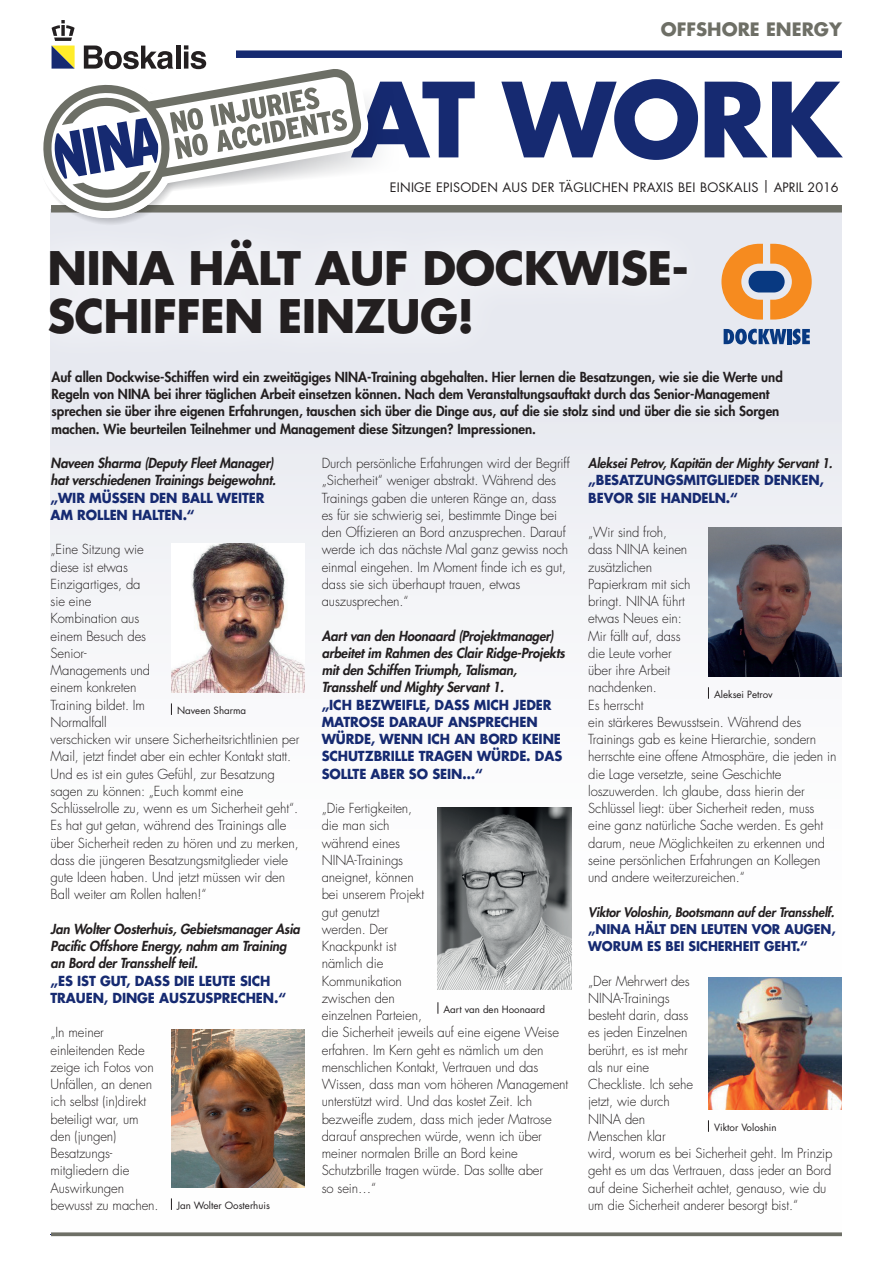
<style>
.page{position:relative;width:893px;height:1263px;background:#fff}
.page>*{position:absolute;margin:0;border:0;box-sizing:border-box;transform-origin:0 0}
.t1{font:700 100.5px "Futura Std";letter-spacing:-.03em;color:#162a71}
.t2{font:700 45px/48px "Futura Std";letter-spacing:-.015em;color:#231f20}
.t3{font:700 18px "Futura Std";color:#6e6f66}
.t4{font:300 13.5px/17.2px "Futura Std";letter-spacing:-.01em;color:#231f20}
.t5{font:800 13.5px/17.2px "Futura Std";letter-spacing:-.005em;color:#231f20}
.t6{font:italic 800 13.5px/17.2px "Futura Std";letter-spacing:-.01em;color:#231f20}
.t7{font:700 13.5px/17.2px "Futura Std";letter-spacing:-.01em;color:#162a71;scale:.95 1}
.t8{font:700 13.05px/17.2px "Futura Std";letter-spacing:-.01em;color:#162a71;scale:.95 1}
.t9{font:italic 800 13.05px "Futura Std";letter-spacing:-.01em;color:#231f20}
.t10{font:italic 800 12.9px "Futura Std";letter-spacing:-.01em;color:#231f20}
.t11{font:12.6px "Futura Std";letter-spacing:.02em;color:#231f20}
.t12{font:9.75px "Futura Std";color:#231f20}
</style>
<div class="page">
<div style="left:0;top:140px;width:893px;height:1092px;background:linear-gradient(to bottom,#f1f2f6,#fff)"></div>
<div style="left:236px;top:50px;width:606px;height:8px;background:#162a71"></div>
<div style="left:51px;top:205px;width:791px;height:7px;background:#6e6f66"></div>
<svg style="left:51px;top:62px;width:317px;height:143px"></svg>
<svg style="left:51px;top:67px;width:312px;height:138px"></svg>
<svg style="left:35px;top:77px;width:313px;height:133px"></svg>
<svg style="left:84px;top:46px;width:89px;height:23px"></svg>
<hr style="left:176px;top:46px;width:4px;height:23px;background:#231f20">
<svg style="left:184px;top:45px;width:22px;height:24px"></svg>
<svg style="left:52px;top:20px;width:23px;height:49px"></svg>
<svg style="left:51px;top:1232px;width:791px;height:4px;background:#7c7d75"></svg>
<svg style="left:171px;top:703px;width:1px;height:12px"></svg>
<svg style="left:171px;top:1198px;width:1px;height:12px"></svg>
<svg style="left:438px;top:1002px;width:1px;height:12px"></svg>
<svg style="left:708px;top:1120px;width:1px;height:12px"></svg>
<svg style="left:708px;top:687px;width:1px;height:12px"></svg>
<img style="left:171px;top:543px;width:134px;height:149px">
<img style="left:171px;top:1029px;width:134px;height:158px">
<img style="left:438px;top:808px;width:133px;height:182px">
<img style="left:708px;top:977px;width:134px;height:132px">
<img style="left:708px;top:527px;width:134px;height:149px">
<div style="left:19px;top:210px;width:697px;height:155px;background:#fff;opacity:.9"></div>
<svg style="left:724px;top:329px;width:62px;height:15px"></svg>
<hr style="left:787px;top:329px;width:4px;height:15px;background:#083981">
<svg style="left:793px;top:329px;width:17px;height:15px"></svg>
<div style="left:748px;top:271px;width:37px;height:21px;background:#083981;border-radius:11px"></div>
<svg style="left:770px;top:244px;width:42px;height:76px;background:#dda26b"></svg>
<svg style="left:721px;top:244px;width:42px;height:76px;background:#dda36b"></svg>
<h3 class="t3" style="left:661px;top:17px;width:183px">OFFSHORE ENERGY</h3>
<h1 class="t1" style="left:351px;top:53px;width:492px">AT WORK</h1>
<p class="t11" style="left:390px;top:179px;width:450px">EINIGE EPISODEN AUS DER TÄGLICHEN PRAXIS BEI BOSKALIS | APRIL 2016</p>
<h2 class="t2" style="left:48px;top:243px;width:643px">NINA HÄLT AUF DOCKWISE-<br>SCHIFFEN EINZUG!</h2>
<p class="t5" style="left:52px;top:368px;width:733px">Auf allen Dockwise-Schiffen wird ein zweitägiges NINA-Training abgehalten. Hier lernen die Besatzungen, wie sie die Werte und Regeln von NINA bei ihrer täglichen Arbeit einsetzen können. Nach dem Veranstaltungsauftakt durch das Senior-Management sprechen sie über ihre eigenen Erfahrungen, tauschen sich über die Dinge aus, auf die sie stolz sind und über die sie sich Sorgen machen. Wie beurteilen Teilnehmer und Management diese Sitzungen? Impressionen.</p>
<p class="t6" style="left:51px;top:455px;width:227px">Naveen Sharma (Deputy Fleet Manager) hat verschiedenen Trainings beigewohnt.</p>
<p class="t7" style="left:51px;top:489px;width:227px">„WIR MÜSSEN DEN BALL WEITER<br>AM ROLLEN HALTEN.“</p>
<p class="t4" style="left:51px;top:541px;width:250px">„Eine Sitzung wie<br>diese ist etwas<br>Einzigartiges, da<br>sie eine<br>Kombination aus<br>einem Besuch des<br>Senior-<br>Managements und<br>einem konkreten<br>Training bildet. Im<br>Normalfall<br>verschicken wir unsere Sicherheitsrichtlinien per<br>Mail, jetzt findet aber ein echter Kontakt statt.<br>Und es ist ein gutes Gefühl, zur Besatzung sagen zu können: „Euch kommt eine<br>Schlüsselrolle zu, wenn es um Sicherheit geht“.<br>Es hat gut getan, während des Trainings alle über Sicherheit reden zu hören und zu merken, dass die jüngeren Besatzungsmitglieder viele gute Ideen haben. Und jetzt müssen wir den<br>Ball weiter am Rollen halten!“</p>
<p class="t6" style="left:51px;top:920px;width:251px">Jan Wolter Oosterhuis, Gebietsmanager Asia<br>Pacific Offshore Energy, nahm am Training an Bord der Transshelf teil.</p>
<p class="t7" style="left:51px;top:972px;width:250px">„ES IST GUT, DASS DIE LEUTE SICH<br>TRAUEN, DINGE AUSZUSPRECHEN.“</p>
<p class="t4" style="left:51px;top:1024px;width:110px">„In meiner einleitenden Rede zeige ich Fotos von<br>Unfällen, an denen ich selbst (in)direkt beteiligt war, um den (jungen)<br>Besatzungs&shy;mitgliedern die<br>Auswirkungen bewusst zu machen.</p>
<p class="t4" style="left:322px;top:455px;width:250px">Durch persönliche Erfahrungen wird der Begriff „Sicherheit“ weniger abstrakt. Während des Trainings gaben die unteren Ränge an, dass es für sie schwierig sei, bestimmte Dinge bei den Offizieren an Bord anzusprechen. Darauf werde ich das nächste Mal ganz gewiss noch einmal eingehen. Im Moment finde ich es gut, dass sie sich überhaupt trauen, etwas auszusprechen.“</p>
<p class="t6" style="left:322px;top:627px;width:245px">Aart van den Hoonaard (Projektmanager) arbeitet im Rahmen des Clair Ridge-Projekts mit den Schiffen Triumph, Talisman, Transshelf und Mighty Servant 1.</p>
<p class="t7" style="left:322px;top:696px;width:255px">„ICH BEZWEIFLE, DASS MICH JEDER<br>MATROSE DARAUF ANSPRECHEN<br>WÜRDE, WENN ICH AN BORD KEINE<br>SCHUTZBRILLE TRAGEN WÜRDE. DAS<br>SOLLTE ABER SO SEIN…“</p>
<p class="t4" style="left:322px;top:800px;width:248px">„Die Fertigkeiten,<br>die man sich<br>während eines<br>NINA-Trainings<br>aneignet, können<br>bei unserem Projekt<br>gut genutzt<br>werden. Der<br>Knackpunkt ist<br>nämlich die<br>Kommunikation<br>zwischen den<br>einzelnen Parteien,<br>die Sicherheit jeweils auf eine eigene Weise erfahren. Im Kern geht es nämlich um den menschlichen Kontakt, Vertrauen und das<br>Wissen, dass man vom höheren Management unterstützt wird. Und das kostet Zeit. Ich bezweifle zudem, dass mich jeder Matrose darauf ansprechen würde, wenn ich über meiner normalen Brille an Bord keine<br>Schutzbrille tragen würde. Das sollte aber<br>so sein…“</p>
<p class="t9" style="left:588px;top:455px;width:246px">Aleksei Petrov, Kapitän der Mighty Servant 1.</p>
<p class="t7" style="left:588px;top:471px;width:250px">„BESATZUNGSMITGLIEDER DENKEN,<br>BEVOR SIE HANDELN.“</p>
<p class="t4" style="left:588px;top:524px;width:250px">„Wir sind froh,<br>dass NINA keinen<br>zusätzlichen<br>Papierkram mit sich<br>bringt. NINA führt<br>etwas Neues ein:<br>Mir fällt auf, dass<br>die Leute vorher<br>über ihre Arbeit<br>nachdenken.<br>Es herrscht<br>ein stärkeres Bewusstsein. Während des<br>Trainings gab es keine Hierarchie, sondern herrschte eine offene Atmosphäre, die jeden in die Lage versetzte, seine Geschichte loszuwerden. Ich glaube, dass hierin der<br>Schlüssel liegt: über Sicherheit reden, muss eine ganz natürliche Sache werden. Es geht darum, neue Möglichkeiten zu erkennen und seine persönlichen Erfahrungen an Kollegen und andere weiterzureichen.“</p>
<p class="t10" style="left:588px;top:904px;width:248px">Viktor Voloshin, Bootsmann auf der Transshelf.</p>
<p class="t8" style="left:588px;top:920px;width:262px">„NINA HÄLT DEN LEUTEN VOR AUGEN,<br>WORUM ES BEI SICHERHEIT GEHT.“</p>
<p class="t4" style="left:588px;top:972px;width:246px">„Der Mehrwert des<br>NINA-Trainings<br>besteht darin, dass<br>es jeden Einzelnen<br>berührt, es ist mehr<br>als nur eine<br>Checkliste. Ich sehe<br>jetzt, wie durch<br>NINA den<br>Menschen klar<br>wird, worum es bei Sicherheit geht. Im Prinzip geht es um das Vertrauen, dass jeder an Bord auf deine Sicherheit achtet, genauso, wie du um die Sicherheit anderer besorgt bist.“</p>
<p class="t12" style="left:714px;top:688px;width:60px">Aleksei Petrov</p>
<p class="t12" style="left:177px;top:704px;width:71px">Naveen Sharma</p>
<p class="t12" style="left:443px;top:1003px;width:103px">Aart van den Hoonaard</p>
<p class="t12" style="left:714px;top:1121px;width:64px">Viktor Voloshin</p>
<p class="t12" style="left:177px;top:1199px;width:94px">Jan Wolter Oosterhuis</p>
</div>
